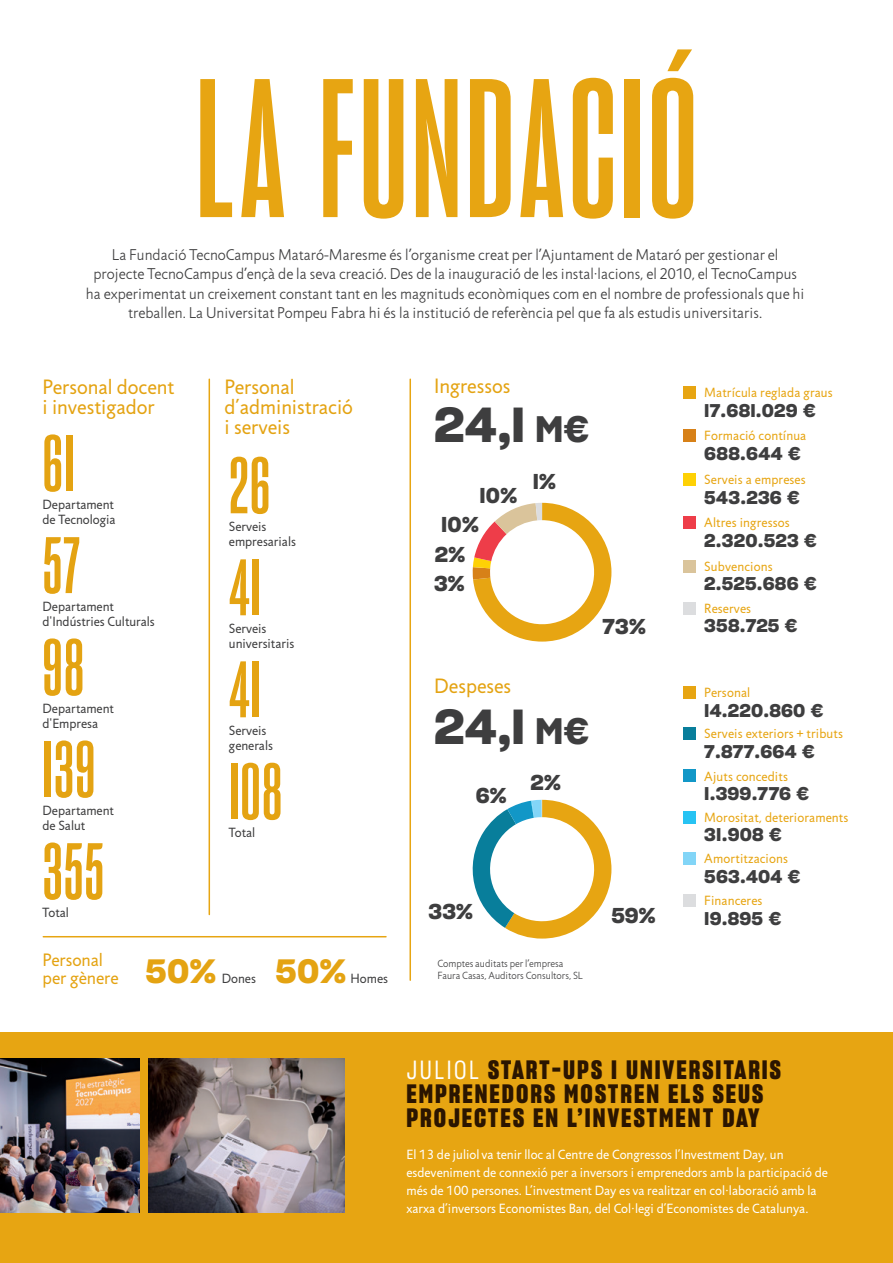
<style>
.page{position:relative;width:893px;height:1263px;background:#fff}
.page>*{position:absolute;margin:0;border:0;box-sizing:border-box;transform-origin:0 0}
.t1{font:192.45px "Sharp Grotesk Sm Bold 10";letter-spacing:.02em;color:#e7a512}
.t2{font:78px "Sharp Grotesk Sm Bold 10";letter-spacing:.015em;color:#e4a312}
.t3{font:48px "Sharp Grotesk Sm Bold 20";color:#3e3e3f}
.t4{font:33px "Sharp Grotesk Sm Bold 20";color:#e4a312}
.t5{font:25.95px/24px "Sharp Grotesk Bold 15";letter-spacing:.075em;color:#2b1500}
.t6{font:21px/20.2px "Jigsaw";color:#e4a312}
.t7{font:21px/30.6px "Sharp Grotesk Sm Bold 20";letter-spacing:.01em;color:#3e3e3f}
.t8{font:18.15px/17.5px "Jigsaw";color:#e4a312}
.t9{font:18px "Sharp Grotesk Sm Bold 20";letter-spacing:.01em;color:#3e3e3f}
.t10{font:300 15.75px/19.5px "Jigsaw";letter-spacing:.005em;color:#3e3e3f;text-align:center}
.t11{font:13.5px/18px "Jigsaw";color:#fff}
.t12{font:13.5px "Jigsaw";letter-spacing:.01em;color:#e7a512}
.t13{font:13.5px/15px "Jigsaw";color:#3e3e3f}
.t14{font:300 10.5px/12px "Jigsaw";color:#3e3e3f}
.s1{font-size:36px}
.s2{font-family:"Sharp Grotesk Book 15";color:#fff}
</style>
<div class="page">
<hr style="left:409px;top:379px;width:2px;height:601px;background:#e7a512">
<hr style="left:209px;top:379px;width:1px;height:535px;background:#e7a512">
<div style="left:682px;top:386px;width:13px;height:13px;background:#e7a512"></div>
<div style="left:682px;top:686px;width:13px;height:13px;background:#e7a512"></div>
<div style="left:682px;top:429px;width:13px;height:13px;background:#d78118"></div>
<div style="left:682px;top:727px;width:13px;height:13px;background:#087e9b"></div>
<div style="left:682px;top:473px;width:13px;height:13px;background:#fed105"></div>
<div style="left:682px;top:769px;width:13px;height:13px;background:#1297c7"></div>
<div style="left:682px;top:516px;width:13px;height:13px;background:#ee3d49"></div>
<div style="left:682px;top:560px;width:13px;height:13px;background:#dac49b"></div>
<div style="left:682px;top:811px;width:13px;height:13px;background:#27c3f3"></div>
<div style="left:682px;top:852px;width:13px;height:13px;background:#82d5f7"></div>
<div style="left:682px;top:894px;width:13px;height:13px;background:#dcdddf"></div>
<div style="left:682px;top:602px;width:13px;height:13px;background:#dcdddf"></div>
<hr style="left:43px;top:936px;width:343px;height:1px;background:#e7a512">
<div style="left:0;top:1033px;width:893px;height:230px;background:#e7a512"></div>
<svg style="left:473px;top:503px;width:138px;height:139px"></svg>
<svg style="left:472px;top:800px;width:139px;height:138px"></svg>
<img style="left:0;top:1059px;width:140px;height:154px">
<img style="left:148px;top:1059px;width:196px;height:154px">
<h1 class="t1" style="left:195px;top:34px;width:504px">LA FUNDACIÓ</h1>
<p class="t10" style="left:86px;top:245px;width:720px">La Fundació TecnoCampus Mataró-Maresme és l’organisme creat per l’Ajuntament de Mataró per gestionar el projecte TecnoCampus d’ençà de la seva creació. Des de la inauguració de les instal·lacions, el 2010, el TecnoCampus ha experimentat un creixement constant tant en les magnituds econòmiques com en el nombre de professionals que hi treballen. La Universitat Pompeu Fabra hi és la institució de referència pel que fa als estudis universitaris.</p>
<h3 class="t6" style="left:43px;top:377px;width:133px">Personal docent i investigador</h3>
<h3 class="t6" style="left:225px;top:377px;width:130px">Personal d’administració i serveis</h3>
<h3 class="t6" style="left:434px;top:376px;width:78px">Ingressos</h3>
<h3 class="t3" style="left:434px;top:386px;width:156px">24,I <span class="s1">M€</span></h3>
<h2 class="t2" style="left:43px;top:417px;width:33px">6I</h2>
<p class="t13" style="left:43px;top:497px;width:75px">Departament de Tecnologia</p>
<h2 class="t2" style="left:43px;top:519px;width:39px">57</h2>
<p class="t13" style="left:43px;top:599px;width:114px">Departament d'Indústries Culturals</p>
<h2 class="t2" style="left:43px;top:621px;width:43px">98</h2>
<p class="t13" style="left:43px;top:701px;width:73px">Departament d'Empresa</p>
<h2 class="t2" style="left:43px;top:723px;width:54px">I39</h2>
<p class="t13" style="left:43px;top:803px;width:73px">Departament de Salut</p>
<h2 class="t2" style="left:43px;top:825px;width:63px">355</h2>
<p class="t13" style="left:43px;top:905px;width:28px">Total</p>
<h2 class="t2" style="left:229px;top:439px;width:43px">26</h2>
<p class="t13" style="left:229px;top:520px;width:69px">Serveis empresarials</p>
<h2 class="t2" style="left:229px;top:541px;width:33px">4I</h2>
<p class="t13" style="left:229px;top:622px;width:67px">Serveis universitaris</p>
<h2 class="t2" style="left:229px;top:643px;width:33px">4I</h2>
<p class="t13" style="left:229px;top:724px;width:46px">Serveis generals</p>
<h2 class="t2" style="left:229px;top:745px;width:55px">I08</h2>
<p class="t13" style="left:229px;top:826px;width:28px">Total</p>
<h3 class="t7" style="left:533px;top:465px;width:25px">I%</h3>
<h3 class="t7" style="left:479px;top:479px;width:39px">I0%</h3>
<h3 class="t7" style="left:435px;top:508px;width:45px;text-indent:6px">I0%<br>2%</h3>
<h3 class="t7" style="left:434px;top:567px;width:32px">3%</h3>
<h3 class="t7" style="left:603px;top:610px;width:45px">73%</h3>
<h3 class="t6" style="left:434px;top:677px;width:78px">Despeses</h3>
<h3 class="t3" style="left:434px;top:688px;width:156px">24,I <span class="s1">M€</span></h3>
<h3 class="t7" style="left:531px;top:766px;width:32px">2%</h3>
<h3 class="t7" style="left:476px;top:779px;width:32px">6%</h3>
<h3 class="t7" style="left:428px;top:895px;width:46px">33%</h3>
<h3 class="t7" style="left:611px;top:899px;width:46px">59%</h3>
<p class="t8" style="left:43px;top:952px;width:78px">Personal per gènere</p>
<h3 class="t4" style="left:145px;top:945px;width:72px">50%</h3>
<h3 class="t4" style="left:275px;top:945px;width:72px">50%</h3>
<p class="t13" style="left:222px;top:971px;width:36px">Dones</p>
<p class="t13" style="left:350px;top:971px;width:39px">Homes</p>
<p class="t14" style="left:437px;top:958px;width:147px">Comptes auditats per l’empresa<br>Faura Casas, Auditors Consultors, SL</p>
<p class="t12" style="left:704px;top:385px;width:130px">Matrícula reglada graus</p>
<p class="t9" style="left:704px;top:396px;width:113px">I7.68I.029 €</p>
<p class="t12" style="left:704px;top:428px;width:104px">Formació contínua</p>
<p class="t9" style="left:704px;top:439px;width:98px">688.644 €</p>
<p class="t12" style="left:704px;top:472px;width:103px">Serveis a empreses</p>
<p class="t9" style="left:704px;top:483px;width:97px">543.236 €</p>
<p class="t12" style="left:704px;top:515px;width:87px">Altres ingressos</p>
<p class="t9" style="left:704px;top:526px;width:114px">2.320.523 €</p>
<p class="t12" style="left:704px;top:559px;width:70px">Subvencions</p>
<p class="t9" style="left:704px;top:569px;width:114px">2.525.686 €</p>
<p class="t12" style="left:704px;top:601px;width:48px">Reserves</p>
<p class="t9" style="left:704px;top:611px;width:95px">358.725 €</p>
<p class="t12" style="left:704px;top:685px;width:47px">Personal</p>
<p class="t9" style="left:704px;top:696px;width:120px">I4.220.860 €</p>
<p class="t12" style="left:704px;top:726px;width:140px">Serveis exteriors + tributs</p>
<p class="t9" style="left:704px;top:737px;width:112px">7.877.664 €</p>
<p class="t12" style="left:704px;top:768px;width:85px">Ajuts concedits</p>
<p class="t9" style="left:704px;top:779px;width:106px">I.399.776 €</p>
<p class="t12" style="left:704px;top:810px;width:145px">Morositat, deterioraments</p>
<p class="t9" style="left:704px;top:820px;width:79px">3I.908 €</p>
<p class="t12" style="left:704px;top:851px;width:85px">Amortitzacions</p>
<p class="t9" style="left:704px;top:862px;width:98px">563.404 €</p>
<p class="t12" style="left:704px;top:893px;width:60px">Financeres</p>
<p class="t9" style="left:704px;top:904px;width:78px">I9.895 €</p>
<h3 class="t5" style="left:406px;top:1057px;width:376px"><span class="s2">JULIOL</span> START-UPS I UNIVERSITARIS<br>EMPRENEDORS MOSTREN ELS SEUS<br>PROJECTES EN L’INVESTMENT DAY</h3>
<p class="t11" style="left:406px;top:1145px;width:423px">El 13 de juliol va tenir lloc al Centre de Congressos l’Investment Day, un esdeveniment de connexió per a inversors i emprenedors amb la participació de més de 100 persones. L’investment Day es va realitzar en col·laboració amb la xarxa d’inversors Economistes Ban, del Col·legi d’Economistes de Catalunya.</p>
</div>
